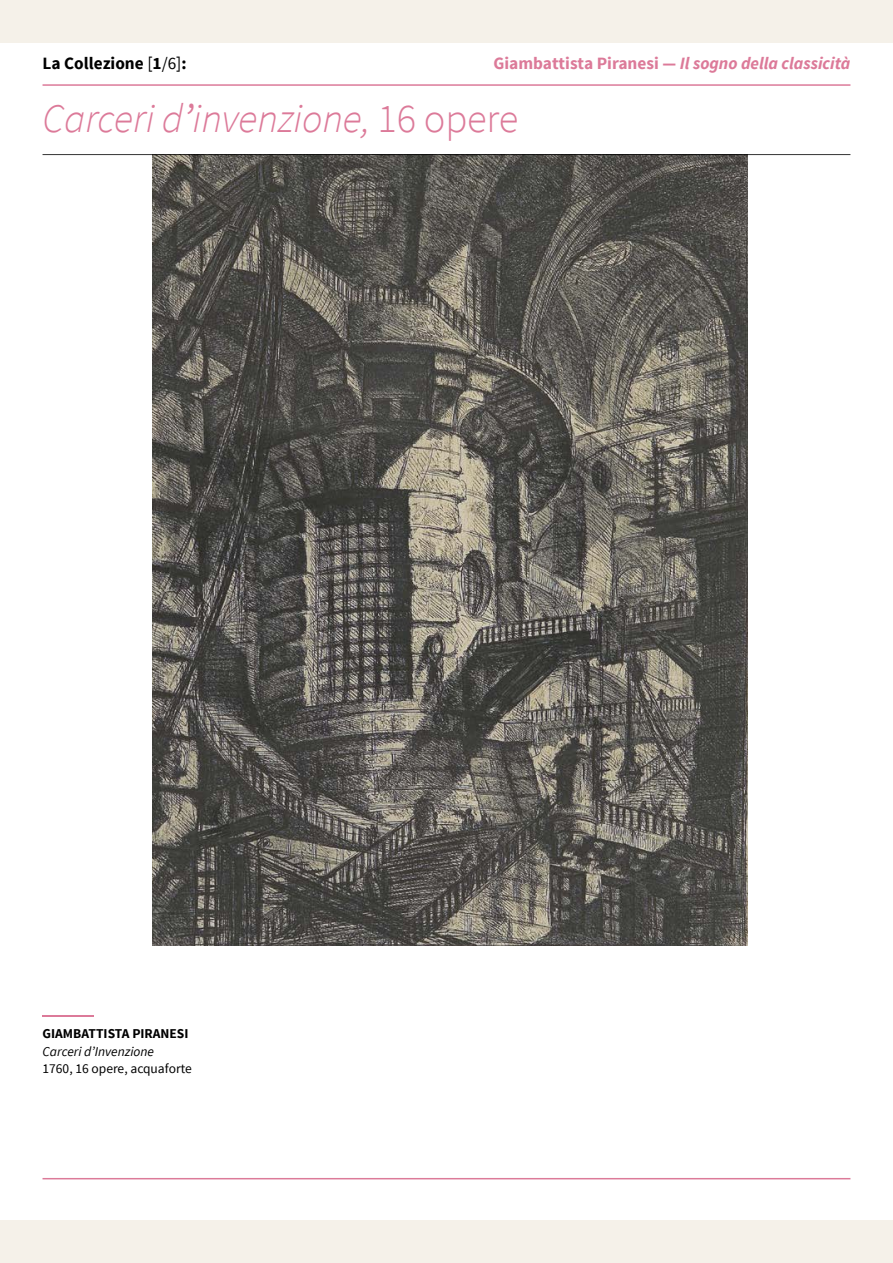
<style>
.page{position:relative;width:893px;height:1263px;background:#fff}
.page>*{position:absolute;margin:0;border:0;box-sizing:border-box;transform-origin:0 0}
.t1{font:italic 300 40.5px "Source Sans Pro";letter-spacing:-.005em;color:#dc7a99}
.t2{font:italic 700 17.25px "Source Sans Pro";color:#dc7a99}
.t3{font:700 17.25px "Source Sans Pro";color:#000}
.t4{font:13.5px "Source Sans Pro";color:#000}
.t5{font:700 13.5px "Source Sans Pro";color:#000}
.t6{font:italic 13.5px "Source Sans Pro";color:#000}
.s1{font-weight:400}
.s2{font-style:normal}
</style>
<div class="page">
<hr style="left:43px;top:84px;width:807px;height:2px;background:#dc7a99">
<hr style="left:43px;top:1178px;width:807px;height:1px;background:#dc7a99">
<hr style="left:43px;top:1015px;width:51px;height:2px;background:#dc7a99">
<img style="left:153px;top:155px;width:595px;height:790px">
<div style="left:0;top:0;width:893px;height:43px;background:#f5f1e9"></div>
<div style="left:0;top:1220px;width:893px;height:43px;background:#f5f1e9"></div>
<hr style="left:43px;top:154px;width:807px;height:1px;background:#000">
<p class="t3" style="left:43px;top:52px;width:146px">La Collezione <span class="s1">[</span>1<span class="s1">/6]</span>:</p>
<p class="t2" style="left:493px;top:52px;width:359px"><span class="s2">Giambattista Piranesi —</span> Il sogno della classicità</p>
<h1 class="t1" style="left:43px;top:94px;width:477px">Carceri d<span class="s1">ʼ</span>invenzione, <span class="s2">16 opere</span></h1>
<p class="t5" style="left:43px;top:1025px;width:147px">GIAMBATTISTA PIRANESI</p>
<p class="t6" style="left:43px;top:1043px;width:113px">Carceri dʼInvenzione</p>
<p class="t4" style="left:43px;top:1060px;width:151px">1760, 16 opere, acquaforte</p>
</div>
